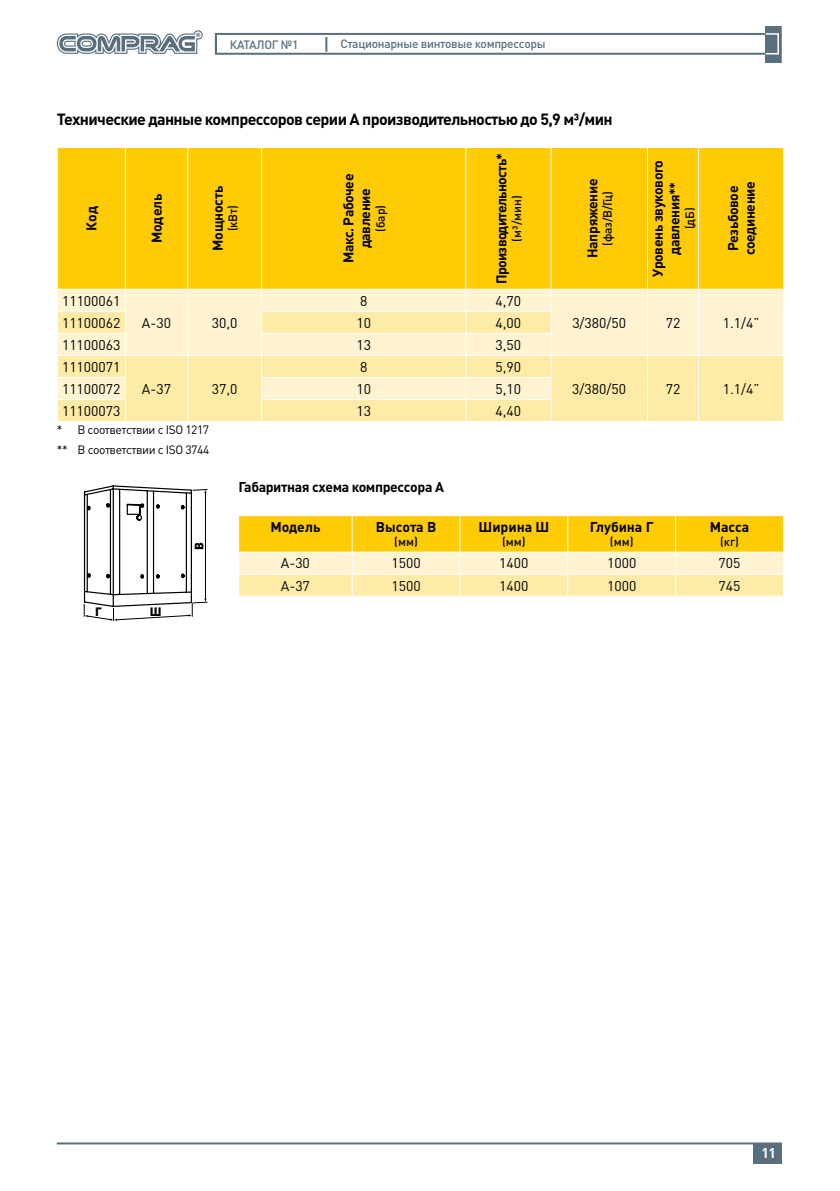
<style>
.page{position:relative;width:840px;height:1191px;background:#fff}
.page>*{position:absolute;margin:0;border:0;box-sizing:border-box;transform-origin:0 0}
.t1{font:700 16px "DIN Pro";letter-spacing:-.04em;color:#000}
.t2{font:14px "DIN Pro";color:#000}
.t3{font:700 14px/16.8px "DIN Pro";letter-spacing:-.025em;color:#000;text-align:center}
.t4{font:700 14px "DIN Pro";letter-spacing:-.05em;color:#000}
.t5{font:700 14px "DIN Pro";color:#000}
.t6{font:700 14px "DIN Pro";color:#fff}
.t7{font:500 12px "DIN Pro";color:#000}
.t8{font:12px/20px "DIN Pro";letter-spacing:-.035em;color:#000}
.t9{font:500 12px "DIN Pro";letter-spacing:-.025em;color:#596f7e}
.t10{font:900 12px "DIN Pro";color:#000}
</style>
<div class="page">
<hr style="left:57px;top:1142px;width:724px;height:2px;background:#596f7e">
<div style="left:753px;top:1143px;width:28px;height:20px;background:#596f7e"></div>
<svg style="left:765px;top:26px;width:16px;height:36px"></svg>
<div style="left:215px;top:33px;width:551px;height:22px;border:2px solid #596f7e"></div>
<svg style="left:325px;top:37px;width:2px;height:15px"></svg>
<svg style="left:215px;top:37px;width:2px;height:15px"></svg>
<svg style="left:57px;top:30px;width:146px;height:24px"></svg>
<svg style="left:84px;top:485px;width:123px;height:136px"></svg>
<svg style="left:238px;top:515px;width:545px;height:81px"></svg>
<hr style="left:238px;top:574px;width:114px;height:1px;background:#fff">
<hr style="left:352px;top:574px;width:107px;height:1px;background:#fff">
<hr style="left:459px;top:574px;width:108px;height:1px;background:#fff">
<hr style="left:567px;top:574px;width:108px;height:1px;background:#fff">
<hr style="left:675px;top:574px;width:108px;height:1px;background:#fff">
<div style="left:58px;top:148px;width:724px;height:141px;background:#ffcb05"></div>
<div style="left:58px;top:290px;width:724px;height:21px;background:#fff3d1"></div>
<svg style="left:58px;top:311px;width:724px;height:110px;fill:#ffeba8"></svg>
<hr style="left:57px;top:333px;width:69px;height:1px;background:#fff">
<hr style="left:57px;top:355px;width:68px;height:1px;background:#fff">
<hr style="left:125px;top:355px;width:63px;height:1px;background:#fff">
<hr style="left:188px;top:355px;width:73px;height:1px;background:#fff">
<hr style="left:261px;top:333px;width:204px;height:1px;background:#fff">
<hr style="left:465px;top:333px;width:86px;height:1px;background:#fff">
<hr style="left:261px;top:355px;width:204px;height:1px;background:#fff">
<hr style="left:465px;top:355px;width:85px;height:1px;background:#fff">
<hr style="left:550px;top:355px;width:97px;height:1px;background:#fff">
<hr style="left:647px;top:355px;width:51px;height:1px;background:#fff">
<hr style="left:698px;top:355px;width:85px;height:1px;background:#fff">
<hr style="left:57px;top:311px;width:69px;height:1px;background:#fff">
<hr style="left:261px;top:311px;width:204px;height:1px;background:#fff">
<hr style="left:465px;top:311px;width:86px;height:1px;background:#fff">
<hr style="left:261px;top:377px;width:204px;height:1px;background:#fff">
<hr style="left:261px;top:399px;width:204px;height:1px;background:#fff">
<hr style="left:465px;top:377px;width:86px;height:1px;background:#fff">
<hr style="left:465px;top:399px;width:86px;height:1px;background:#fff">
<hr style="left:57px;top:377px;width:69px;height:1px;background:#fff">
<hr style="left:57px;top:399px;width:69px;height:1px;background:#fff">
<hr style="left:125px;top:148px;width:1px;height:141px;background:#fff">
<hr style="left:187px;top:148px;width:1px;height:141px;background:#fff">
<hr style="left:261px;top:148px;width:1px;height:141px;background:#fff">
<hr style="left:465px;top:148px;width:1px;height:141px;background:#fff">
<hr style="left:550px;top:148px;width:1px;height:141px;background:#fff">
<hr style="left:646px;top:148px;width:1px;height:141px;background:#fff">
<hr style="left:697px;top:148px;width:1px;height:141px;background:#fff">
<svg style="left:187px;top:290px;width:1px;height:131px"></svg>
<svg style="left:646px;top:290px;width:1px;height:131px"></svg>
<svg style="left:697px;top:290px;width:1px;height:131px"></svg>
<svg style="left:782px;top:290px;width:1px;height:131px"></svg>
<svg style="left:57px;top:310px;width:1px;height:111px"></svg>
<svg style="left:125px;top:290px;width:1px;height:131px"></svg>
<svg style="left:261px;top:290px;width:1px;height:131px"></svg>
<svg style="left:465px;top:290px;width:1px;height:131px"></svg>
<svg style="left:550px;top:290px;width:1px;height:131px"></svg>
<p class="t9" style="left:230px;top:37px;width:70px">КАТАЛОГ №1</p>
<p class="t9" style="left:340px;top:36px;width:206px">Стационарные винтовые компрессоры</p>
<p class="t1" style="left:57px;top:109px;width:557px">Технические данные компрессоров серии A производительностью до 5,9 м³/мин</p>
<p class="t3" style="left:83px;top:231px;width:26px;rotate:-90deg">Код</p>
<p class="t2" style="left:62px;top:292px;width:60px">11100061</p>
<p class="t3" style="left:148px;top:243px;width:52px;rotate:-90deg">Модель</p>
<p class="t3" style="left:209px;top:251px;width:66px;rotate:-90deg">Мощность</p>
<p class="t7" style="left:225px;top:231px;width:28px;rotate:-90deg">(кВт)</p>
<p class="t3" style="left:339px;top:263px;width:91px;rotate:-90deg">Макс. Рабочее давление</p>
<p class="t7" style="left:372px;top:232px;width:29px;rotate:-90deg">(бар)</p>
<p class="t4" style="left:492px;top:284px;width:133px;rotate:-90deg">Производительность*</p>
<p class="t7" style="left:508px;top:241px;width:48px;rotate:-90deg">(м³/мин)</p>
<p class="t2" style="left:360px;top:292px;width:9px">8</p>
<p class="t2" style="left:495px;top:292px;width:27px">4,70</p>
<p class="t3" style="left:583px;top:258px;width:81px;rotate:-90deg">Напряжение</p>
<p class="t7" style="left:599px;top:246px;width:56px;rotate:-90deg">(фаз/В/Гц)</p>
<p class="t3" style="left:648px;top:277px;width:118px;rotate:-90deg">Уровень звукового давления**</p>
<p class="t7" style="left:681px;top:229px;width:23px;rotate:-90deg">(дБ)</p>
<p class="t3" style="left:723px;top:255px;width:76px;rotate:-90deg">Резьбовое соединение</p>
<p class="t2" style="left:62px;top:314px;width:60px">11100062</p>
<p class="t2" style="left:356px;top:314px;width:16px">10</p>
<p class="t2" style="left:495px;top:314px;width:27px">4,00</p>
<p class="t2" style="left:572px;top:314px;width:55px">3/380/50</p>
<p class="t2" style="left:665px;top:314px;width:16px">72</p>
<p class="t2" style="left:722px;top:314px;width:38px">1.1/4”</p>
<p class="t2" style="left:62px;top:336px;width:60px">11100063</p>
<p class="t2" style="left:356px;top:336px;width:16px">13</p>
<p class="t2" style="left:495px;top:336px;width:27px">3,50</p>
<p class="t2" style="left:62px;top:358px;width:60px">11100071</p>
<p class="t2" style="left:142px;top:380px;width:31px">А-37</p>
<p class="t2" style="left:212px;top:380px;width:27px">37,0</p>
<p class="t2" style="left:142px;top:314px;width:31px">А-30</p>
<p class="t2" style="left:212px;top:314px;width:27px">30,0</p>
<p class="t2" style="left:360px;top:358px;width:9px">8</p>
<p class="t2" style="left:495px;top:358px;width:27px">5,90</p>
<p class="t2" style="left:62px;top:380px;width:60px">11100072</p>
<p class="t2" style="left:356px;top:380px;width:16px">10</p>
<p class="t2" style="left:495px;top:380px;width:27px">5,10</p>
<p class="t2" style="left:572px;top:380px;width:55px">3/380/50</p>
<p class="t2" style="left:665px;top:380px;width:16px">72</p>
<p class="t2" style="left:722px;top:380px;width:38px">1.1/4”</p>
<p class="t2" style="left:62px;top:402px;width:60px">11100073</p>
<p class="t2" style="left:356px;top:402px;width:16px">13</p>
<p class="t2" style="left:495px;top:402px;width:27px">4,40</p>
<p class="t8" style="left:57px;top:419px;width:154px">* В соответствии с ISO 1217 ** В соответствии с ISO 3744</p>
<p class="t10" style="left:95px;top:604px;width:8px">Г</p>
<p class="t10" style="left:150px;top:604px;width:13px">Ш</p>
<p class="t10" style="left:191px;top:550px;width:9px;rotate:-90deg">В</p>
<p class="t3" style="left:238px;top:478px;width:207px">Габаритная схема компрессора А</p>
<p class="t3" style="left:270px;top:518px;width:52px">Модель</p>
<p class="t3" style="left:375px;top:518px;width:62px">Высота В</p>
<p class="t7" style="left:394px;top:534px;width:25px">(мм)</p>
<p class="t3" style="left:478px;top:518px;width:72px">Ширина Ш</p>
<p class="t7" style="left:502px;top:534px;width:25px">(мм)</p>
<p class="t5" style="left:589px;top:518px;width:65px">Глубина Г</p>
<p class="t7" style="left:609px;top:534px;width:25px">(мм)</p>
<p class="t3" style="left:709px;top:518px;width:41px">Масса</p>
<p class="t7" style="left:719px;top:534px;width:20px">(кг)</p>
<p class="t2" style="left:280px;top:554px;width:31px">А-30</p>
<p class="t2" style="left:391px;top:554px;width:31px">1500</p>
<p class="t2" style="left:499px;top:554px;width:31px">1400</p>
<p class="t2" style="left:606px;top:554px;width:31px">1000</p>
<p class="t2" style="left:718px;top:554px;width:23px">705</p>
<p class="t2" style="left:280px;top:576px;width:31px">А-37</p>
<p class="t2" style="left:391px;top:576px;width:31px">1500</p>
<p class="t2" style="left:499px;top:576px;width:31px">1400</p>
<p class="t2" style="left:606px;top:576px;width:31px">1000</p>
<p class="t2" style="left:718px;top:576px;width:23px">745</p>
<p class="t6" style="left:761px;top:1143px;width:16px">11</p>
</div>
